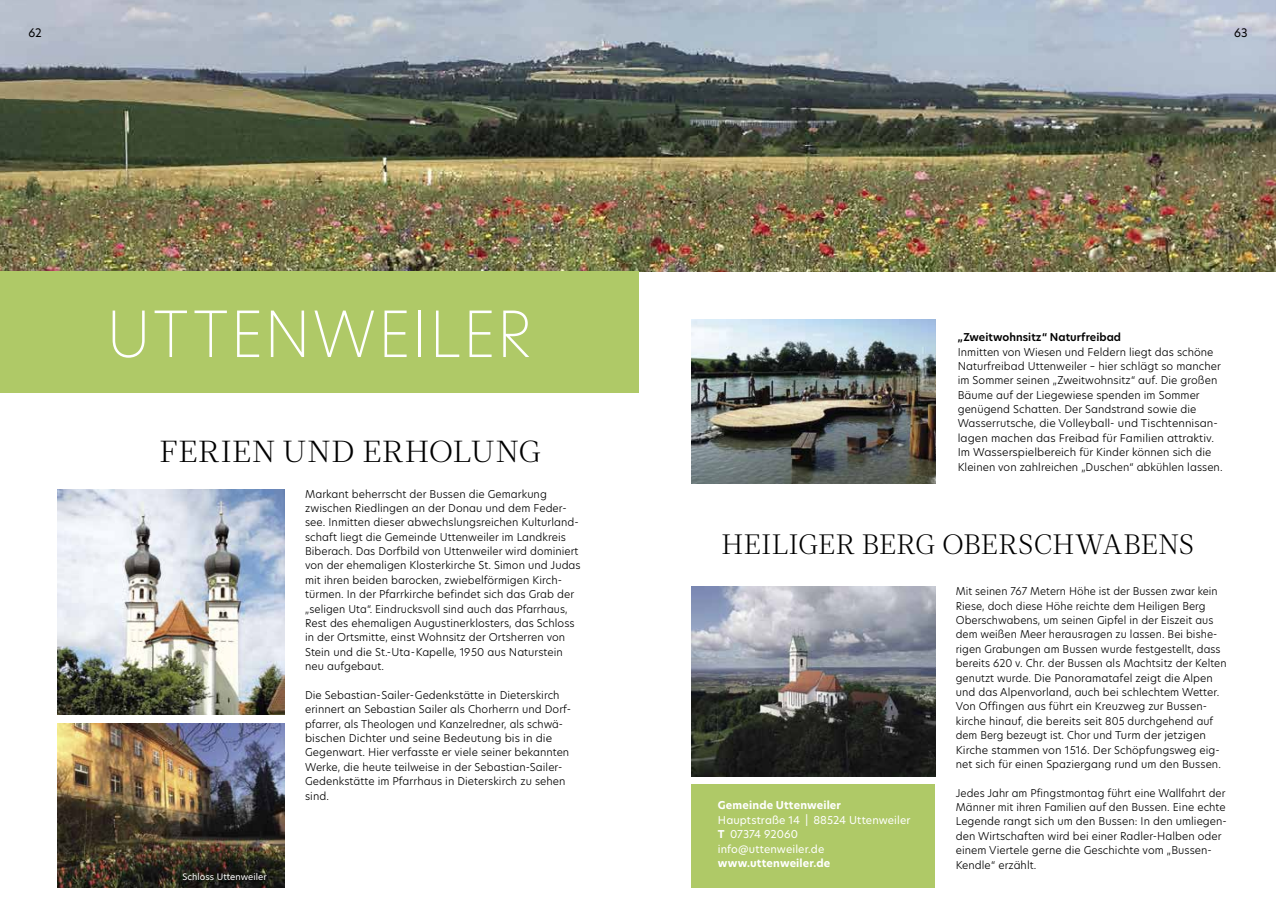
<style>
.page{position:relative;width:1276px;height:922px;background:#fff}
.page>*{position:absolute;margin:0;border:0;box-sizing:border-box;transform-origin:0 0}
.t1{font:200 62.5px "Hero New";letter-spacing:.025em;color:#fff}
.t2{font:300 31.25px "Velino Text";letter-spacing:.025em;color:#000}
.t3{font:300 28.75px "Velino Text";letter-spacing:.02em;color:#000}
.t4{font:11.62px "Hero New";color:#000}
.t5{font:300 10.62px/14.4px "Hero New";letter-spacing:.005em;color:#000}
.t6{font:10.62px/14.4px "Hero New";letter-spacing:.01em;color:#fff}
.t7{font:700 10.62px "Hero New";letter-spacing:.015em;color:#fff}
.t8{font:600 10.62px "Hero New";letter-spacing:.005em;color:#000}
.t9{font:8.75px "Hero New";letter-spacing:.005em;color:#fff}
.s1{font-weight:700}
</style>
<div class="page">
<img style="left:0;top:0;width:1276px;height:271px">
<div style="left:0;top:271px;width:638px;height:121px;background:#afc967"></div>
<img style="left:691px;top:586px;width:244px;height:189px">
<img style="left:57px;top:489px;width:227px;height:225px">
<img style="left:57px;top:723px;width:227px;height:164px">
<img style="left:691px;top:319px;width:244px;height:164px">
<div style="left:691px;top:783px;width:244px;height:104px;background:#afc967"></div>
<div style="left:182px;top:872px;width:86px;height:10px;background:#000;opacity:.75"></div>
<p class="t4" style="left:28px;top:25px;width:15px">62</p>
<p class="t4" style="left:1234px;top:25px;width:15px">63</p>
<h1 class="t1" style="left:106px;top:291px;width:427px">UTTENWEILER</h1>
<h2 class="t2" style="left:160px;top:432px;width:383px">FERIEN UND ERHOLUNG</h2>
<p class="t9" style="left:183px;top:870px;width:85px">Schloss Uttenweiler</p>
<p class="t5" style="left:305px;top:486px;width:277px">Markant beherrscht der Bussen die Gemarkung zwischen Riedlingen an der Donau und dem Feder&shy;see. Inmitten dieser abwechslungsreichen Kulturland&shy;schaft liegt die Gemeinde Uttenweiler im Landkreis Biberach. Das Dorfbild von Uttenweiler wird dominiert von der ehemaligen Klosterkirche St. Simon und Judas mit ihren beiden barocken, zwiebelförmigen Kirch&shy;türmen. In der Pfarrkirche befindet sich das Grab der „seligen Uta“. Eindrucksvoll sind auch das Pfarrhaus, Rest des ehemaligen Augustinerklosters, das Schloss in der Ortsmitte, einst Wohnsitz der Ortsherren von Stein und die St.-Uta-Kapelle, 1950 aus Naturstein neu aufgebaut.</p>
<p class="t5" style="left:305px;top:687px;width:267px">Die Sebastian-Sailer-Gedenkstätte in Dieterskirch erinnert an Sebastian Sailer als Chorherrn und Dorf&shy;pfarrer, als Theologen und Kanzelredner, als schwä&shy;bischen Dichter und seine Bedeutung bis in die Gegenwart. Hier verfasste er viele seiner bekannten Werke, die heute teilweise in der Sebastian-Sailer-Gedenkstätte im Pfarrhaus in Dieterskirch zu sehen sind.</p>
<p class="t8" style="left:957px;top:330px;width:165px">„Zweitwohnsitz“ Naturfreibad</p>
<p class="t5" style="left:957px;top:344px;width:266px">Inmitten von Wiesen und Feldern liegt das schöne Naturfreibad Uttenweiler – hier schlägt so mancher im Sommer seinen „Zweitwohnsitz“ auf. Die großen Bäume auf der Liegewiese spenden im Sommer genügend Schatten. Der Sandstrand sowie die Wasserrutsche, die Volleyball- und Tischtennisan&shy;lagen machen das Freibad für Familien attraktiv.<br>Im Wasserspielbereich für Kinder können sich die Kleinen von zahlreichen „Duschen“ abkühlen lassen.</p>
<h3 class="t3" style="left:721px;top:526px;width:474px">HEILIGER BERG OBERSCHWABENS</h3>
<p class="t7" style="left:718px;top:798px;width:125px">Gemeinde Uttenweiler</p>
<p class="t6" style="left:718px;top:812px;width:194px">Hauptstraße 14 | 88524 Uttenweiler<br><span class="s1">T</span> 07374 92060<br>info@uttenweiler.de</p>
<p class="t7" style="left:718px;top:855px;width:114px">www.uttenweiler.de</p>
<p class="t5" style="left:956px;top:583px;width:272px">Mit seinen 767 Metern Höhe ist der Bussen zwar kein Riese, doch diese Höhe reichte dem Heiligen Berg Oberschwabens, um seinen Gipfel in der Eiszeit aus dem weißen Meer herausragen zu lassen. Bei bishe&shy;rigen Grabungen am Bussen wurde festgestellt, dass bereits 620 v. Chr. der Bussen als Machtsitz der Kelten genutzt wurde. Die Panoramatafel zeigt die Alpen und das Alpenvorland, auch bei schlechtem Wetter.<br>Von Offingen aus führt ein Kreuzweg zur Bussen&shy;kirche hinauf, die bereits seit 805 durchgehend auf dem Berg bezeugt ist. Chor und Turm der jetzigen Kirche stammen von 1516. Der Schöpfungsweg eig&shy;net sich für einen Spaziergang rund um den Bussen.</p>
<p class="t5" style="left:956px;top:785px;width:272px">Jedes Jahr am Pfingstmontag führt eine Wallfahrt der Männer mit ihren Familien auf den Bussen. Eine echte Legende rangt sich um den Bussen: In den umliegen&shy;den Wirtschaften wird bei einer Radler-Halben oder einem Viertele gerne die Geschichte vom „Bussen-Kendle“ erzählt.</p>
</div>
